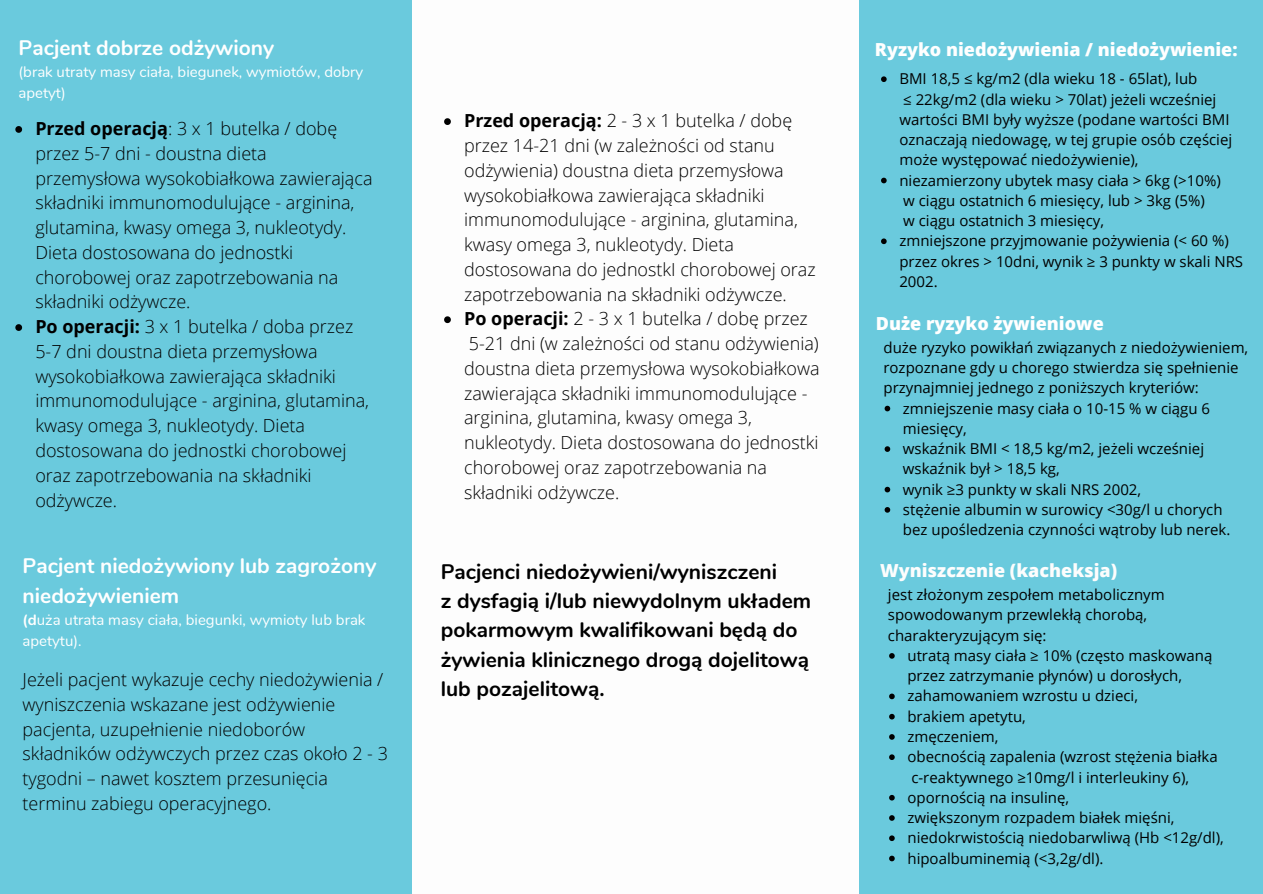
<style>
.page{position:relative;width:1263px;height:894px;background:#fff}
.page>*{position:absolute;margin:0;border:0;box-sizing:border-box;transform-origin:0 0}
.t1{font:700 21px/29.2px "Nunito";color:#000}
.t2{font:700 21px/29.2px "Nunito";color:#fff}
.t3{font:300 18px/24.8px "Open Sans";color:#000}
.t4{font:800 18px "Open Sans";color:#fff}
.t5{font:800 18px "Open Sans";color:#fdfdfd}
.t6{font:15px/20.2px "Open Sans";color:#000}
.t7{font:15px/20.2px "Nunito";color:#fff}
.s1{font-weight:700}
</style>
<div class="page">
<div style="left:859px;top:0;width:404px;height:893px;background:#6acadd"></div>
<div style="left:0;top:0;width:412px;height:893px;background:#6acadd"></div>
<svg style="left:15px;top:126px;width:7px;height:7px"></svg>
<svg style="left:15px;top:324px;width:7px;height:7px"></svg>
<svg style="left:881px;top:76px;width:6px;height:6px"></svg>
<svg style="left:881px;top:178px;width:6px;height:5px"></svg>
<svg style="left:881px;top:238px;width:6px;height:6px"></svg>
<svg style="left:885px;top:405px;width:5px;height:6px"></svg>
<svg style="left:885px;top:446px;width:5px;height:6px"></svg>
<svg style="left:885px;top:486px;width:5px;height:6px"></svg>
<svg style="left:885px;top:507px;width:5px;height:5px"></svg>
<svg style="left:889px;top:653px;width:6px;height:5px"></svg>
<svg style="left:889px;top:693px;width:6px;height:6px"></svg>
<svg style="left:889px;top:713px;width:6px;height:6px"></svg>
<svg style="left:889px;top:734px;width:6px;height:5px"></svg>
<svg style="left:889px;top:754px;width:6px;height:5px"></svg>
<svg style="left:889px;top:794px;width:6px;height:6px"></svg>
<svg style="left:889px;top:815px;width:6px;height:5px"></svg>
<svg style="left:889px;top:835px;width:6px;height:5px"></svg>
<svg style="left:889px;top:855px;width:6px;height:6px"></svg>
<svg style="left:444px;top:118px;width:7px;height:7px"></svg>
<svg style="left:444px;top:316px;width:7px;height:7px"></svg>
<p class="t2" style="left:19px;top:33px;width:257px">Pacjent dobrze odżywiony</p>
<p class="t7" style="left:19px;top:62px;width:346px">(brak utraty masy ciała, biegunek, wymiotów, dobry apetyt)</p>
<p class="t3" style="left:35px;top:116px;width:339px"><span class="s1">Przed operacją</span>: 3 x 1 butelka / dobę przez 5-7 dni - doustna dieta przemysłowa wysokobiałkowa zawierająca składniki immunomodulujące - arginina, glutamina, kwasy omega 3, nukleotydy.<br>Dieta dostosowana do jednostki chorobowej oraz zapotrzebowania na składniki odżywcze.<br><span class="s1">Po operacji:</span> 3 x 1 butelka / doba przez 5-7 dni doustna dieta przemysłowa wysokobiałkowa zawierająca składniki immunomodulujące - arginina, glutamina, kwasy omega 3, nukleotydy. Dieta dostosowana do jednostki chorobowej oraz zapotrzebowania na składniki odżywcze.</p>
<p class="t2" style="left:23px;top:551px;width:355px">Pacjent niedożywiony lub zagrożony niedożywieniem</p>
<p class="t7" style="left:23px;top:610px;width:344px"><span class="s1">(d</span>uża utrata masy ciała, biegunki, wymioty lub brak apetytu).</p>
<p class="t3" style="left:23px;top:666px;width:367px">Jeżeli pacjent wykazuje cechy niedożywienia / wyniszczenia wskazane jest odżywienie pacjenta, uzupełnienie niedoborów składników odżywczych przez czas około 2 - 3 tygodni – nawet kosztem przesunięcia terminu zabiegu operacyjnego.</p>
<p class="t3" style="left:464px;top:108px;width:357px"><span class="s1">Przed operacją:</span> 2 - 3 x 1 butelka / dobę przez 14-21 dni (w zależności od stanu odżywienia) doustna dieta przemysłowa wysokobiałkowa zawierająca składniki immunomodulujące - arginina, glutamina, kwasy omega 3, nukleotydy. Dieta dostosowana do jednostkI chorobowej oraz zapotrzebowania na składniki odżywcze.<br><span class="s1">Po operacji:</span> 2 - 3 x 1 butelka / dobę przez 5-21 dni (w zależności od stanu odżywienia) doustna dieta przemysłowa wysokobiałkowa zawierająca składniki immunomodulujące - arginina, glutamina, kwasy omega 3, nukleotydy. Dieta dostosowana do jednostki chorobowej oraz zapotrzebowania na składniki odżywcze.</p>
<p class="t1" style="left:441px;top:557px;width:372px">Pacjenci niedożywieni/wyniszczeni<br>z dysfagią i/lub niewydolnym układem pokarmowym kwalifikowani będą do żywienia klinicznego drogą dojelitową lub pozajelitową.</p>
<p class="t4" style="left:875px;top:37px;width:364px">Ryzyko niedożywienia / niedożywienie:</p>
<p class="t6" style="left:899px;top:68px;width:345px">BMI 18,5 ≤ kg/m2 (dla wieku 18 - 65lat), lub<br>≤ 22kg/m2 (dla wieku &gt; 70lat) jeżeli wcześniej wartości BMI były wyższe (podane wartości BMI oznaczają niedowagę, w tej grupie osób częściej może występować niedożywienie), niezamierzony ubytek masy ciała &gt; 6kg (&gt;10%)<br>w ciągu ostatnich 6 miesięcy, lub &gt; 3kg (5%)<br>w ciągu ostatnich 3 miesięcy,<br>zmniejszone przyjmowanie pożywienia (&lt; 60 %) przez okres &gt; 10dni, wynik ≥ 3 punkty w skali NRS 2002.</p>
<p class="t4" style="left:876px;top:310px;width:229px">Duże ryzyko żywieniowe</p>
<p class="t6" style="left:883px;top:337px;width:366px">duże ryzyko powikłań związanych z niedożywieniem, rozpoznane gdy u chorego stwierdza się spełnienie przynajmniej jednego z poniższych kryteriów:</p>
<p class="t6" style="left:903px;top:397px;width:329px">zmniejszenie masy ciała o 10-15 % w ciągu 6 miesięcy,<br>wskaźnik BMI &lt; 18,5 kg/m2, jeżeli wcześniej wskaźnik był &gt; 18,5 kg,<br>wynik ≥3 punkty w skali NRS 2002,<br>stężenie albumin w surowicy &lt;30g/l u chorych bez upośledzenia czynności wątroby lub nerek.</p>
<p class="t5" style="left:880px;top:557px;width:239px">Wyniszczenie (kacheksja)</p>
<p class="t6" style="left:888px;top:584px;width:278px">jest złożonym zespołem metabolicznym spowodowanym przewlekłą chorobą, charakteryzującym się:</p>
<p class="t6" style="left:907px;top:644px;width:318px">utratą masy ciała ≥ 10% (często maskowaną przez zatrzymanie płynów) u dorosłych, zahamowaniem wzrostu u dzieci,<br>brakiem apetytu,<br>zmęczeniem,<br>obecnością zapalenia (wzrost stężenia białka c-reaktywnego ≥10mg/l i interleukiny 6), opornością na insulinę,<br>zwiększonym rozpadem białek mięśni, niedokrwistością niedobarwliwą (Hb &lt;12g/dl), hipoalbuminemią (&lt;3,2g/dl).</p>
</div>
